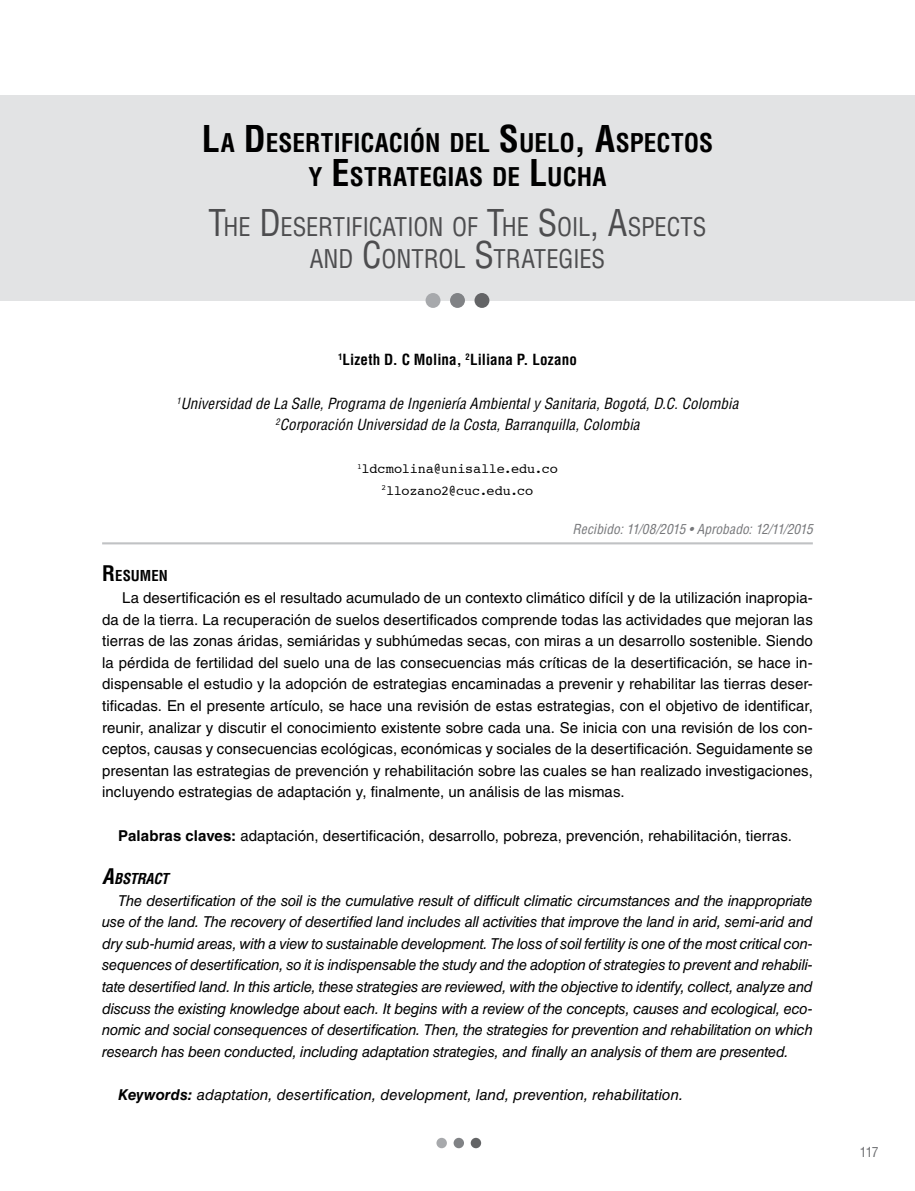
<style>
.page{position:relative;width:915px;height:1191px;background:#fff}
.page>*{position:absolute;margin:0;border:0;box-sizing:border-box;transform-origin:0 0}
.t1{font:condensed 25.2px/32.4px "Helvetica LT Std";letter-spacing:-.005em;color:#4d4d4f;text-align:center}
.t2{font:700 condensed 25.2px/33.8px "Helvetica LT Std";color:#000;text-align:center}
.t3{font:15px/21.6px "Helvetica LT Std";letter-spacing:.005em;color:#000;text-align:justify}
.t4{font:italic 15px/21.6px "Helvetica LT Std";letter-spacing:-.005em;color:#000;text-align:justify}
.t5{font:italic condensed 15px/21.6px "Helvetica LT Std";letter-spacing:.005em;color:#000;text-align:center}
.t6{font:700 condensed 15px "Helvetica LT Std";letter-spacing:.01em;color:#000}
.t7{font:italic 700 condensed 14.7px "Helvetica LT Std";letter-spacing:-.03em;color:#000}
.t8{font:700 condensed 14.7px "Helvetica LT Std";letter-spacing:.005em;color:#000}
.t9{font:13.5px/21.6px "Courier";letter-spacing:-.005em;color:#000;text-align:center}
.t10{font:italic condensed 13.5px "Helvetica LT Std";letter-spacing:.005em;color:#77787b}
.t11{font:condensed 13.5px "Helvetica LT Std";color:#6d6e71}
.s1{font-size:36px}
.s2{font-size:21px}
.s3{font-weight:700}
</style>
<div class="page">
<div style="left:0;top:268px;width:914px;height:32px;background:#e2e3e4"></div>
<div style="left:0;top:95px;width:914px;height:179px;background:#e2e3e4"></div>
<div style="left:474px;top:293px;width:15px;height:15px;background:#636466;border-radius:50%"></div>
<div style="left:450px;top:293px;width:15px;height:15px;background:#808285;border-radius:50%"></div>
<div style="left:425px;top:293px;width:15px;height:15px;background:#a7a9ac;border-radius:50%"></div>
<hr style="left:102px;top:542px;width:710px;height:2px;background:#c0c2c4">
<div style="left:470px;top:1137px;width:11px;height:11px;background:#636466;border-radius:50%"></div>
<div style="left:453px;top:1137px;width:11px;height:11px;background:#808285;border-radius:50%"></div>
<div style="left:436px;top:1137px;width:10px;height:11px;background:#a7a9ac;border-radius:50%"></div>
<h1 class="t2" style="left:202px;top:126px;width:513px"><span class="s1">L</span>A <span class="s1">D</span>ESERTIFICACIÓN DEL <span class="s1">S</span>UELO<span class="s1">, A</span>SPECTOS<br>Y <span class="s1">E</span>STRATEGIAS DE <span class="s1">L</span>UCHA</h1>
<h1 class="t1" style="left:208px;top:210px;width:499px"><span class="s1">T</span>HE <span class="s1">D</span>ESERTIFICATION OF <span class="s1">T</span>HE <span class="s1">S</span>OIL<span class="s1">, A</span>SPECTS<br>AND <span class="s1">C</span>ONTROL <span class="s1">S</span>TRATEGIES</h1>
<p class="t6" style="left:338px;top:350px;width:240px"><sup>1</sup>Lizeth D. C Molina, <sup>2</sup>Liliana P. Lozano</p>
<p class="t5" style="left:177px;top:392px;width:563px"><sup>1</sup>Universidad de La Salle, Programa de Ingeniería Ambiental y Sanitaria, Bogotá, D.C. Colombia<br><sup>2</sup>Corporación Universidad de la Costa, Barranquilla, Colombia</p>
<p class="t9" style="left:357px;top:458px;width:202px"><sup>1</sup>ldcmolina@unisalle.edu.co<br><sup>2</sup>llozano2@cuc.edu.co</p>
<p class="t10" style="left:572px;top:521px;width:242px">Recibido: 11/08/2015 • Aprobado: 12/11/2015</p>
<p class="t8" style="left:102px;top:567px;width:67px"><span class="s2">R</span>ESUMEN</p>
<p class="t3" style="left:102px;top:587px;width:712px;text-indent:20px">La desertificación es el resultado acumulado de un contexto climático difícil y de la utilización inapropia&shy;da de la tierra. La recuperación de suelos desertificados comprende todas las actividades que mejoran las tierras de las zonas áridas, semiáridas y subhúmedas secas, con miras a un desarrollo sostenible. Siendo la pérdida de fertilidad del suelo una de las consecuencias más críticas de la desertificación, se hace in&shy;dispensable el estudio y la adopción de estrategias encaminadas a prevenir y rehabilitar las tierras deser&shy;tificadas. En el presente artículo, se hace una revisión de estas estrategias, con el objetivo de identificar, reunir, analizar y discutir el conocimiento existente sobre cada una. Se inicia con una revisión de los con&shy;ceptos, causas y consecuencias ecológicas, económicas y sociales de la desertificación. Seguidamente se presentan las estrategias de prevención y rehabilitación sobre las cuales se han realizado investigaciones, incluyendo estrategias de adaptación y, finalmente, un análisis de las mismas.</p>
<p class="t3" style="left:118px;top:824px;width:675px"><span class="s3">Palabras claves:</span> adaptación, desertificación, desarrollo, pobreza, prevención, rehabilitación, tierras.</p>
<p class="t7" style="left:102px;top:869px;width:68px"><span class="s2">A</span>BSTRACT</p>
<p class="t4" style="left:102px;top:889px;width:712px;text-indent:16px">The desertification of the soil is the cumulative result of difficult climatic circumstances and the inappropriate use of the land. The recovery of desertified land includes all activities that improve the land in arid, semi-arid and dry sub-humid areas, with a view to sustainable development. The loss of soil fertility is one of the most critical con&shy;sequences of desertification, so it is indispensable the study and the adoption of strategies to prevent and rehabili&shy;tate desertified land. In this article, these strategies are reviewed, with the objective to identify, collect, analyze and discuss the existing knowledge about each. It begins with a review of the concepts, causes and ecological, eco&shy;nomic and social consequences of desertification. Then, the strategies for prevention and rehabilitation on which research has been conducted, including adaptation strategies, and finally an analysis of them are presented.</p>
<p class="t4" style="left:118px;top:1083px;width:566px"><span class="s3">Keywords:</span> adaptation, desertification, development, land, prevention, rehabilitation.</p>
<p class="t11" style="left:859px;top:1143px;width:21px">117</p>
</div>
